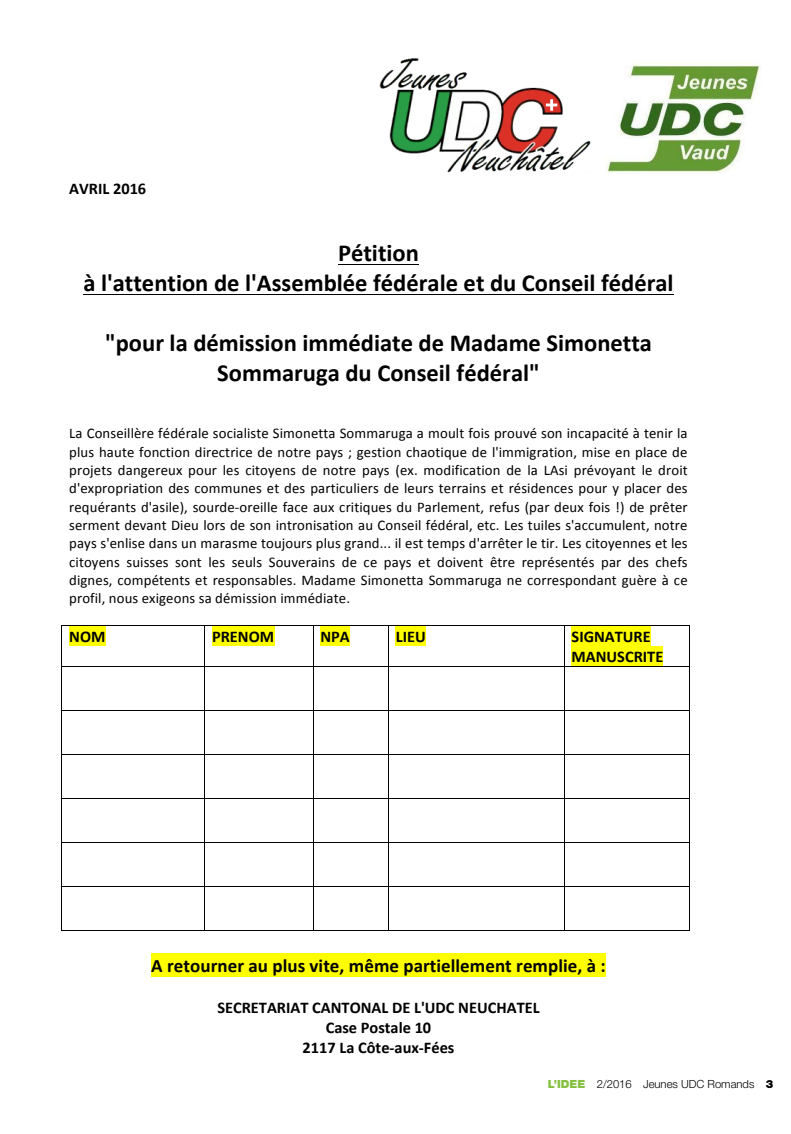
<style>
.page{position:relative;width:791px;height:1134px;background:#fff}
.page>*{position:absolute;margin:0;border:0;box-sizing:border-box;transform-origin:0 0}
.t1{font:700 24.5px/30.1px "Calibri";color:#000;text-align:center}
.t2{font:700 19px "Calibri";color:#000}
.t3{font:700 16.38px/20px "Calibri";color:#000}
.t4{font:14.75px/18.2px "Calibri";letter-spacing:.01em;color:#000;text-align:justify}
.t5{font:300 11.25px "Helvetica Neue";color:#000}
.s1{font-weight:900;color:#86c142}
.s2{font-weight:900}
</style>
<div class="page">
<hr style="left:338px;top:264px;width:81px;height:1px;background:#000">
<hr style="left:83px;top:294px;width:590px;height:1px;background:#000">
<div style="left:69px;top:626px;width:36px;height:20px;background:#ff0"></div>
<div style="left:212px;top:626px;width:62px;height:20px;background:#ff0"></div>
<div style="left:320px;top:626px;width:30px;height:20px;background:#ff0"></div>
<div style="left:395px;top:626px;width:30px;height:20px;background:#ff0"></div>
<div style="left:571px;top:626px;width:79px;height:20px;background:#ff0"></div>
<div style="left:571px;top:646px;width:92px;height:20px;background:#ff0"></div>
<hr style="left:62px;top:625px;width:142px;height:1px;background:#000">
<hr style="left:205px;top:625px;width:108px;height:1px;background:#000">
<hr style="left:313px;top:625px;width:75px;height:1px;background:#000">
<hr style="left:388px;top:625px;width:175px;height:1px;background:#000">
<hr style="left:564px;top:625px;width:125px;height:1px;background:#000">
<hr style="left:61px;top:626px;width:1px;height:40px;background:#000">
<hr style="left:204px;top:626px;width:1px;height:40px;background:#000">
<hr style="left:313px;top:626px;width:1px;height:40px;background:#000">
<hr style="left:388px;top:626px;width:1px;height:40px;background:#000">
<hr style="left:563px;top:626px;width:1px;height:40px;background:#000">
<hr style="left:689px;top:626px;width:1px;height:40px;background:#000">
<hr style="left:62px;top:666px;width:142px;height:1px;background:#000">
<hr style="left:205px;top:666px;width:108px;height:1px;background:#000">
<hr style="left:313px;top:666px;width:75px;height:1px;background:#000">
<hr style="left:388px;top:666px;width:175px;height:1px;background:#000">
<hr style="left:564px;top:666px;width:125px;height:1px;background:#000">
<hr style="left:61px;top:667px;width:1px;height:43px;background:#000">
<hr style="left:204px;top:667px;width:1px;height:43px;background:#000">
<hr style="left:313px;top:667px;width:1px;height:43px;background:#000">
<hr style="left:388px;top:667px;width:1px;height:43px;background:#000">
<hr style="left:563px;top:667px;width:1px;height:43px;background:#000">
<hr style="left:689px;top:667px;width:1px;height:43px;background:#000">
<hr style="left:62px;top:710px;width:142px;height:1px;background:#000">
<hr style="left:205px;top:710px;width:108px;height:1px;background:#000">
<hr style="left:313px;top:710px;width:75px;height:1px;background:#000">
<hr style="left:388px;top:710px;width:175px;height:1px;background:#000">
<hr style="left:564px;top:710px;width:125px;height:1px;background:#000">
<hr style="left:61px;top:711px;width:1px;height:43px;background:#000">
<hr style="left:204px;top:711px;width:1px;height:43px;background:#000">
<hr style="left:313px;top:711px;width:1px;height:43px;background:#000">
<hr style="left:388px;top:711px;width:1px;height:43px;background:#000">
<hr style="left:563px;top:711px;width:1px;height:43px;background:#000">
<hr style="left:689px;top:711px;width:1px;height:43px;background:#000">
<hr style="left:62px;top:754px;width:142px;height:1px;background:#000">
<hr style="left:205px;top:754px;width:108px;height:1px;background:#000">
<hr style="left:313px;top:754px;width:75px;height:1px;background:#000">
<hr style="left:388px;top:754px;width:175px;height:1px;background:#000">
<hr style="left:564px;top:754px;width:125px;height:1px;background:#000">
<hr style="left:61px;top:755px;width:1px;height:43px;background:#000">
<hr style="left:204px;top:755px;width:1px;height:43px;background:#000">
<hr style="left:313px;top:755px;width:1px;height:43px;background:#000">
<hr style="left:388px;top:755px;width:1px;height:43px;background:#000">
<hr style="left:563px;top:755px;width:1px;height:43px;background:#000">
<hr style="left:689px;top:755px;width:1px;height:43px;background:#000">
<hr style="left:62px;top:798px;width:142px;height:1px;background:#000">
<hr style="left:205px;top:798px;width:108px;height:1px;background:#000">
<hr style="left:313px;top:798px;width:75px;height:1px;background:#000">
<hr style="left:388px;top:798px;width:175px;height:1px;background:#000">
<hr style="left:564px;top:798px;width:125px;height:1px;background:#000">
<hr style="left:61px;top:799px;width:1px;height:43px;background:#000">
<hr style="left:204px;top:799px;width:1px;height:43px;background:#000">
<hr style="left:313px;top:799px;width:1px;height:43px;background:#000">
<hr style="left:388px;top:799px;width:1px;height:43px;background:#000">
<hr style="left:563px;top:799px;width:1px;height:43px;background:#000">
<hr style="left:689px;top:799px;width:1px;height:43px;background:#000">
<hr style="left:62px;top:842px;width:142px;height:1px;background:#000">
<hr style="left:205px;top:842px;width:108px;height:1px;background:#000">
<hr style="left:313px;top:842px;width:75px;height:1px;background:#000">
<hr style="left:388px;top:842px;width:175px;height:1px;background:#000">
<hr style="left:564px;top:842px;width:125px;height:1px;background:#000">
<hr style="left:61px;top:843px;width:1px;height:43px;background:#000">
<hr style="left:204px;top:843px;width:1px;height:43px;background:#000">
<hr style="left:313px;top:843px;width:1px;height:43px;background:#000">
<hr style="left:388px;top:843px;width:1px;height:43px;background:#000">
<hr style="left:563px;top:843px;width:1px;height:43px;background:#000">
<hr style="left:689px;top:843px;width:1px;height:43px;background:#000">
<hr style="left:62px;top:886px;width:142px;height:1px;background:#000">
<hr style="left:205px;top:886px;width:108px;height:1px;background:#000">
<hr style="left:313px;top:886px;width:75px;height:1px;background:#000">
<hr style="left:388px;top:886px;width:175px;height:1px;background:#000">
<hr style="left:564px;top:886px;width:125px;height:1px;background:#000">
<hr style="left:61px;top:886px;width:1px;height:44px;background:#000">
<hr style="left:62px;top:930px;width:142px;height:1px;background:#000">
<hr style="left:204px;top:886px;width:1px;height:44px;background:#000">
<hr style="left:205px;top:930px;width:108px;height:1px;background:#000">
<hr style="left:313px;top:886px;width:1px;height:44px;background:#000">
<hr style="left:313px;top:930px;width:75px;height:1px;background:#000">
<hr style="left:388px;top:886px;width:1px;height:44px;background:#000">
<hr style="left:388px;top:930px;width:175px;height:1px;background:#000">
<hr style="left:563px;top:886px;width:1px;height:44px;background:#000">
<hr style="left:564px;top:930px;width:125px;height:1px;background:#000">
<hr style="left:689px;top:886px;width:1px;height:44px;background:#000">
<div style="left:151px;top:953px;width:454px;height:24px;background:#ff0"></div>
<img style="left:379px;top:58px;width:212px;height:115px">
<img style="left:606px;top:62px;width:154px;height:111px">
<p class="t3" style="left:69px;top:178px;width:78px">AVRIL 2016</p>
<h1 class="t1" style="left:83px;top:238px;width:591px">Pétition<br>à l'attention de l'Assemblée fédérale et du Conseil fédéral</h1>
<h1 class="t1" style="left:105px;top:328px;width:548px">"pour la démission immédiate de Madame Simonetta<br>Sommaruga du Conseil fédéral"</h1>
<p class="t4" style="left:69px;top:424px;width:619px">La Conseillère fédérale socialiste Simonetta Sommaruga a moult fois prouvé son incapacité à tenir la plus haute fonction directrice de notre pays ; gestion chaotique de l'immigration, mise en place de projets dangereux pour les citoyens de notre pays (ex. modification de la LAsi prévoyant le droit d'expropriation des communes et des particuliers de leurs terrains et résidences pour y placer des requérants d'asile), sourde--‐oreille face aux critiques du Parlement, refus (par deux fois !) de prêter serment devant Dieu lors de son intronisation au Conseil fédéral, etc. Les tuiles s'accumulent, notre pays s'enlise dans un marasme toujours plus grand... il est temps d'arrêter le tir. Les citoyennes et les citoyens suisses sont les seuls Souverains de ce pays et doivent être représentés par des chefs dignes, compétents et responsables. Madame Simonetta Sommaruga ne correspondant guère à ce profil, nous exigeons sa démission immédiate.</p>
<p class="t3" style="left:69px;top:627px;width:38px">NOM</p>
<p class="t3" style="left:212px;top:627px;width:64px">PRENOM</p>
<p class="t3" style="left:320px;top:627px;width:31px">NPA</p>
<p class="t3" style="left:395px;top:627px;width:31px">LIEU</p>
<p class="t3" style="left:571px;top:627px;width:93px">SIGNATURE<br>MANUSCRITE</p>
<p class="t2" style="left:151px;top:953px;width:455px">A retourner au plus vite, même partiellement remplie, à :</p>
<p class="t3" style="left:217px;top:997px;width:324px;text-align:center">SECRETARIAT CANTONAL DE L'UDC NEUCHATEL<br>Case Postale 10<br>2117 La Côte--‐aux--‐Fées</p>
<p class="t5" style="left:547px;top:1077px;width:227px"><span class="s1">L’IDEE</span> 2/2016 Jeunes UDC Romands <span class="s2">3</span></p>
</div>
